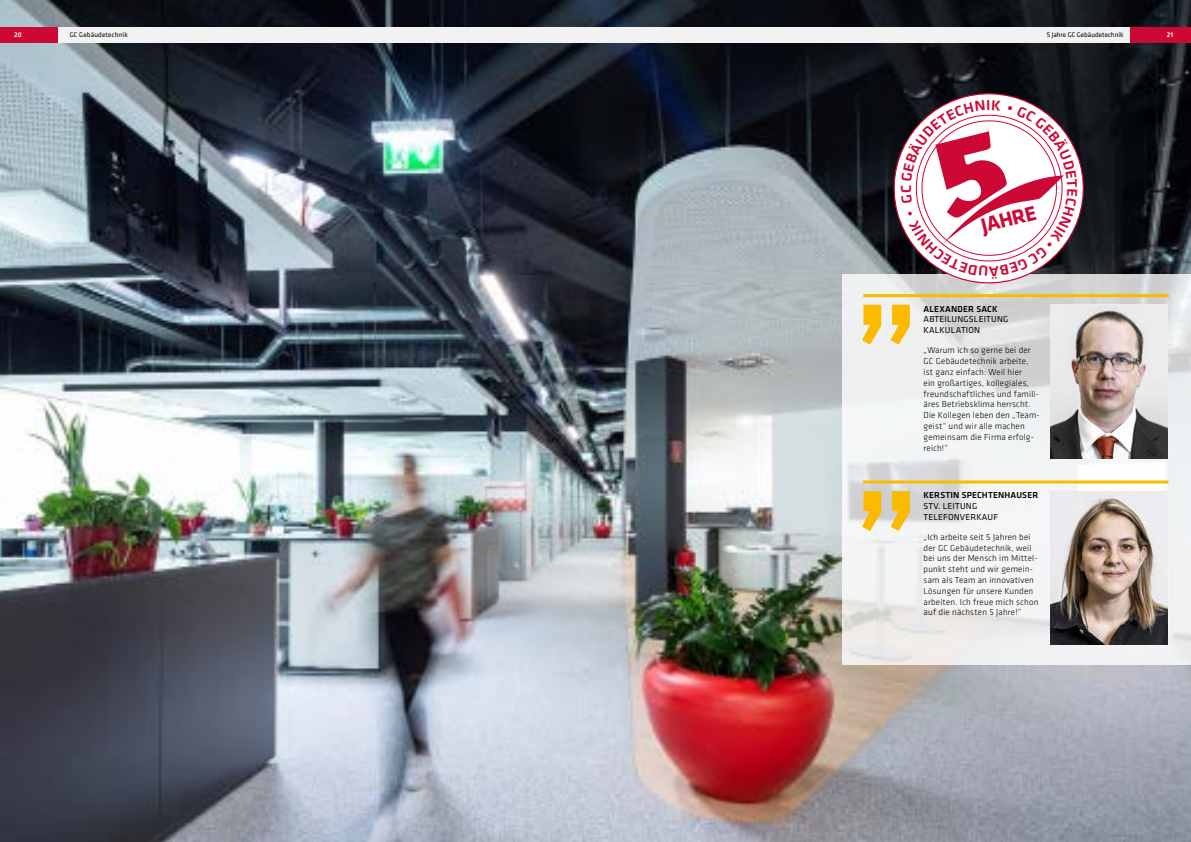
<style>
.page{position:relative;width:1191px;height:842px;background:#fff}
.page>*{position:absolute;margin:0;border:0;box-sizing:border-box;transform-origin:0 0}
.t1{font:700 19.9px "GC Klavika Head";color:#cc0935}
.t2{font:300 9px/10.8px "GC Klavika Fein";letter-spacing:.02em;color:#000}
.t3{font:9px/10.8px "GC Klavika";letter-spacing:.02em;color:#000}
.t4{font:500 9px "GC Klavika Fein";letter-spacing:.02em;color:#000}
.t5{font:7px "GC Klavika";color:#000}
.t6{font:7px "GC Klavika";letter-spacing:.02em;color:#000}
.t7{font:500 7px "GC Klavika Fein";color:#fff}
</style>
<div class="page">
<img style="left:0;top:0;width:1191px;height:842px">
<svg style="left:842px;top:274px;width:349px;height:391px;fill:#f0f1f2"></svg>
<div style="left:0;top:27px;width:61px;height:16px;background:#cc0935"></div>
<div style="left:58px;top:27px;width:1072px;height:16px;background:#f2f2f2"></div>
<svg style="left:884px;top:84px;width:209px;height:209px;background:#585459"></svg>
<div style="left:1130px;top:27px;width:61px;height:16px;background:#cc0935"></div>
<img style="left:1050px;top:305px;width:117px;height:153px">
<svg style="left:862px;top:305px;width:47px;height:40px;background:#f5d166"></svg>
<hr style="left:863px;top:294px;width:305px;height:3px;background:#fbba00">
<img style="left:1050px;top:491px;width:117px;height:153px">
<svg style="left:862px;top:491px;width:47px;height:40px;background:#eec85d"></svg>
<hr style="left:863px;top:480px;width:305px;height:3px;background:#fbba00">
<svg style="left:901px;top:100px;width:176px;height:179px"></svg>
<p class="t7" style="left:14px;top:30px;width:23px">20 20</p>
<p class="t6" style="left:70px;top:31px;width:60px">GC Gebäudetechnik</p>
<p class="t5" style="left:1046px;top:31px;width:78px">5 Jahre GC Gebäudetechnik</p>
<p class="t7" style="left:1166px;top:30px;width:8px">21</p>
<h1 class="t1" style="left:978px;top:211px;width:58px;rotate:-14deg">JAHRE</h1>
<p class="t4" style="left:923px;top:302px;width:75px">ALEXANDER SACK</p>
<p class="t3" style="left:923px;top:314px;width:86px">ABTEILUNGSLEITUNG<br>KALKULATION</p>
<p class="t2" style="left:923px;top:345px;width:118px">„Warum ich so gerne bei der<br>GC Gebäudetechnik arbeite, ist ganz einfach: Weil hier<br>ein großartiges, kollegiales, freundschaftliches und famili&shy;äres Betriebsklima herrscht.<br>Die Kollegen leben den „Team&shy;geist“ und wir alle machen gemeinsam die Firma erfolg&shy;reich!“</p>
<p class="t4" style="left:923px;top:489px;width:116px">KERSTIN SPECHTENHAUSER</p>
<p class="t3" style="left:923px;top:500px;width:76px">STV. LEITUNG<br>TELEFONVERKAUF</p>
<p class="t2" style="left:923px;top:531px;width:116px">„Ich arbeite seit 5 Jahren bei der GC Gebäudetechnik, weil bei uns der Mensch im Mittel&shy;punkt steht und wir gemein&shy;sam als Team an innovativen<br>Lösungen für unsere Kunden arbeiten. Ich freue mich schon auf die nächsten 5 Jahre!“</p>
</div>
